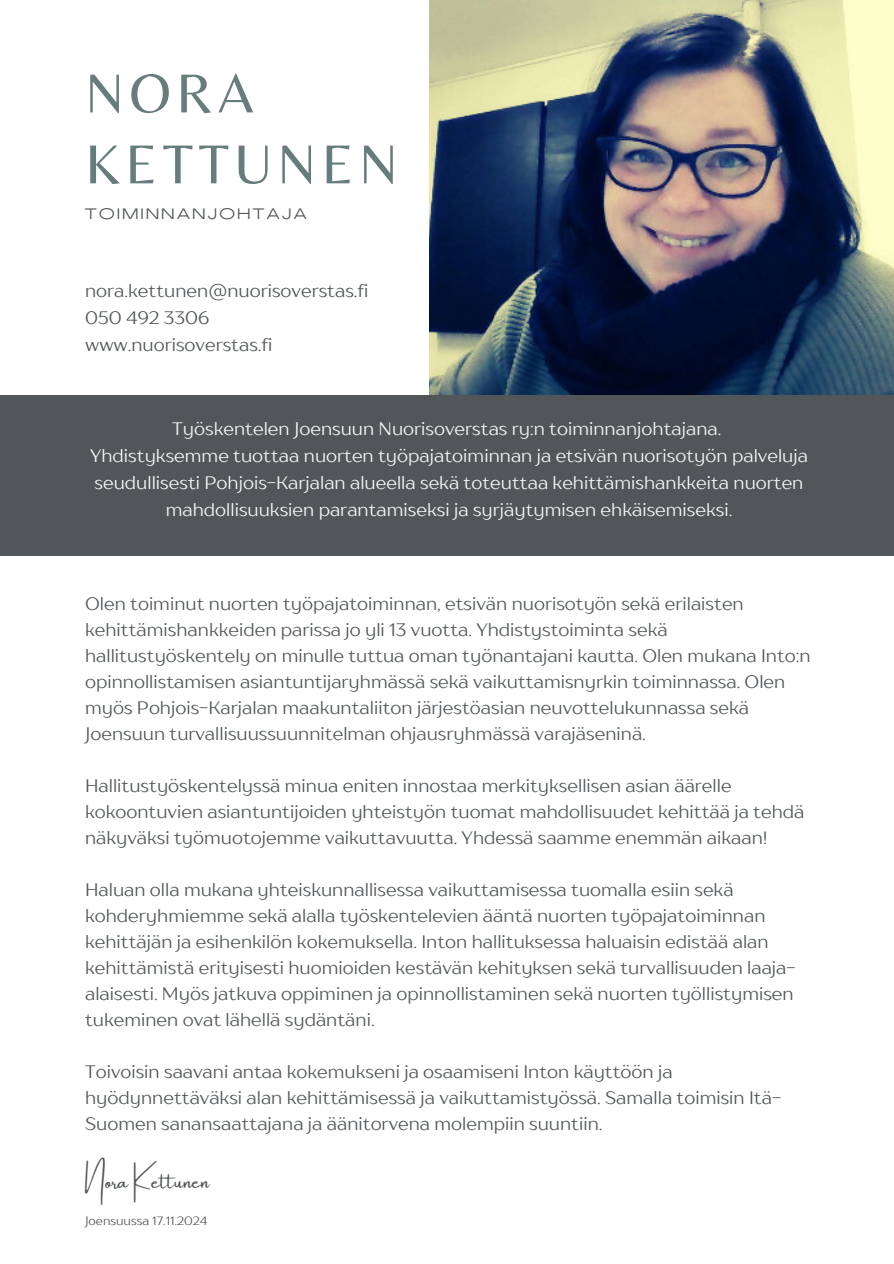
<style>
.page{position:relative;width:894px;height:1264px;background:#fff}
.page>*{position:absolute;margin:0;border:0;box-sizing:border-box;transform-origin:0 0}
.t1{font:57px/70.8px "Belleza";letter-spacing:.095em;color:#677c7d}
.t2{font:19.5px "Amsterdam One";color:#525658}
.t3{font:18px/26px "TT Drugs";color:#525658}
.t4{font:18px/27px "TT Drugs";color:#f7f7f7;text-align:center}
.t5{font:15px "Agrandir Grand";letter-spacing:.17em;color:#525658}
.t6{font:12px "TT Drugs";color:#525658}
</style>
<div class="page">
<img style="left:429px;top:0;width:464px;height:395px">
<div style="left:0;top:395px;width:893px;height:160px;background:#525658"></div>
<p class="t1" style="left:85px;top:57px;width:314px">NORA<br>KETTUNEN</p>
<h2 class="t5" style="left:85px;top:208px;width:223px">TOIMINNANJOHTAJA</h2>
<h2 class="t3" style="left:85px;top:277px;width:285px;line-height:27px">nora.kettunen@nuorisoverstas.fi<br>050 492 3306 www.nuorisoverstas.fi</h2>
<h1 class="t4" style="left:90px;top:414px;width:719px">Työskentelen Joensuun Nuorisoverstas ry:n toiminnanjohtajana.<br>Yhdistyksemme tuottaa nuorten työpajatoiminnan ja etsivän nuorisotyön palveluja seudullisesti Pohjois-Karjalan alueella sekä toteuttaa kehittämishankkeita nuorten mahdollisuuksien parantamiseksi ja syrjäytymisen ehkäisemiseksi.</h1>
<h3 class="t3" style="left:85px;top:590px;width:726px">Olen toiminut nuorten työpajatoiminnan, etsivän nuorisotyön sekä erilaisten kehittämishankkeiden parissa jo yli 13 vuotta. Yhdistystoiminta sekä hallitustyöskentely on minulle tuttua oman työnantajani kautta. Olen mukana Into:n opinnollistamisen asiantuntijaryhmässä sekä vaikuttamisnyrkin toiminnassa. Olen myös Pohjois-Karjalan maakuntaliiton järjestöasian neuvottelukunnassa sekä Joensuun turvallisuussuunnitelman ohjausryhmässä varajäseninä.</h3>
<h2 class="t3" style="left:85px;top:772px;width:720px">Hallitustyöskentelyssä minua eniten innostaa merkityksellisen asian äärelle kokoontuvien asiantuntijoiden yhteistyön tuomat mahdollisuudet kehittää ja tehdä näkyväksi työmuotojemme vaikuttavuutta. Yhdessä saamme enemmän aikaan!</h2>
<h2 class="t3" style="left:85px;top:876px;width:712px">Haluan olla mukana yhteiskunnallisessa vaikuttamisessa tuomalla esiin sekä kohderyhmiemme sekä alalla työskentelevien ääntä nuorten työpajatoiminnan kehittäjän ja esihenkilön kokemuksella. Inton hallituksessa haluaisin edistää alan kehittämistä erityisesti huomioiden kestävän kehityksen sekä turvallisuuden laaja&shy;alaisesti. Myös jatkuva oppiminen ja opinnollistaminen sekä nuorten työllistymisen tukeminen ovat lähellä sydäntäni.</h2>
<h2 class="t3" style="left:85px;top:1058px;width:697px">Toivoisin saavani antaa kokemukseni ja osaamiseni Inton käyttöön ja hyödynnettäväksi alan kehittämisessä ja vaikuttamistyössä. Samalla toimisin Itä-<br>Suomen sanansaattajana ja äänitorvena molempiin suuntiin.</h2>
<h2 class="t2" style="left:85px;top:1171px;width:126px">Nora Kettunen</h2>
<h2 class="t6" style="left:85px;top:1212px;width:124px">Joensuussa 17.11.2024</h2>
</div>
